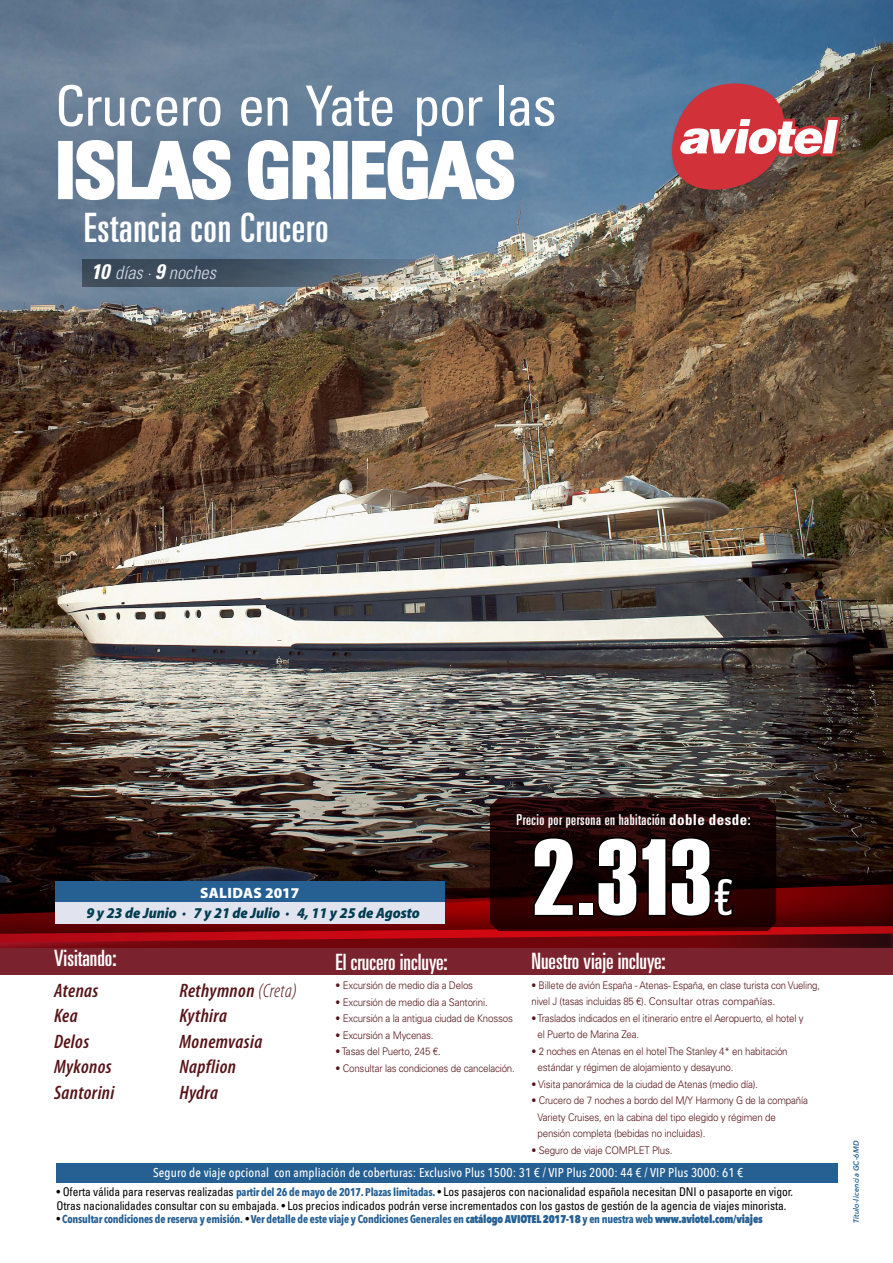
<style>
.page{position:relative;width:893px;height:1263px;background:#fff}
.page>*{position:absolute;margin:0;border:0;box-sizing:border-box;transform-origin:0 0}
.t1{font:108px "Haettenschweiler";color:#fff}
.t2{font:700 condensed 76.5px "Univers LT Std";letter-spacing:-.03em;color:#fff}
.t3{font:condensed 55.5px "Univers LT Std";letter-spacing:-.03em;color:#fff}
.t4{font:ultra-condensed 40.5px "Univers LT Std";letter-spacing:.02em;color:#fff}
.t5{font:ultra-condensed 22.5px "Univers LT Std";color:#fff}
.t6{font:italic 600 condensed 19.5px/25.5px "Myriad Pro";letter-spacing:.02em;color:#571519}
.t7{font:italic 300 condensed 18.3px "Univers LT Std";color:#d7dbe9}
.t8{font:ultra-condensed 15px "Univers LT Std";letter-spacing:.03em;color:#fff}
.t9{font:italic 900 semi-condensed 15px "Myriad Pro";color:#003d51}
.t10{font:900 15px "Myriad Pro";letter-spacing:.02em;color:#fff}
.t11{font:500 12.75px "Avenir Next Condensed";letter-spacing:.01em;color:#fff}
.t12{font:condensed 12px/13.5px "Univers LT Std";letter-spacing:-.01em;color:#000;scale:.96 1}
.t13{font:700 11.25px "Avenir Next Condensed";letter-spacing:-.02em;color:#266093;scale:.96 1}
.t14{font:300 10.5px/16.5px "Univers LT Std";letter-spacing:-.02em;color:#571519;scale:.93 1}
.t15{font:300 10.5px/16.5px "Univers LT Std";letter-spacing:-.02em;color:#571519;scale:.91 1}
.t16{font:italic 600 7.5px "Avenir Next";letter-spacing:.02em;color:#266093}
.s1{font-weight:700;font-size:21px;color:#fff}
.s2{font-weight:700;font-stretch:condensed}
.s3{font-family:"Univers LT Std";font-stretch:ultra-condensed;font-size:49.5px}
.s4{font-weight:300}
.s5{font-family:"Avenir Next Condensed";font-weight:700;font-stretch:normal;font-size:11.25px;color:#266093}
.s6{font-family:"Univers LT Std";font-weight:400;font-stretch:condensed;font-size:12px;color:#000}
.s7{font-weight:800}
</style>
<div class="page">
<div style="left:0;top:0;width:893px;height:914px;background:#000;opacity:.4"></div>
<div style="left:0;top:859px;width:893px;height:76px;background:#000;opacity:.6"></div>
<div style="left:0;top:888px;width:893px;height:82px;background:#000;opacity:.9"></div>
<svg style="left:0;top:877px;width:893px;height:66px;background:#6a0509"></svg>
<div style="left:0;top:948px;width:893px;height:26px;background:#7a232e"></div>
<div style="left:669px;top:82px;width:178px;height:115px;background:#000;opacity:.14"></div>
<svg style="left:664px;top:78px;width:177px;height:118px;background:#a06163"></svg>
<div style="left:57px;top:1163px;width:781px;height:19px;background:#266093"></div>
<svg style="left:490px;top:798px;width:286px;height:133px;background:#1b0303"></svg>
<img style="left:82px;top:259px;width:390px;height:28px">
<div style="left:58px;top:141px;width:15px;height:58px;border:3px solid #fff"></div>
<svg style="left:74px;top:138px;width:158px;height:64px"></svg>
<svg style="left:246px;top:138px;width:88px;height:64px"></svg>
<div style="left:333px;top:141px;width:15px;height:58px;border:3px solid #fff"></div>
<svg style="left:351px;top:138px;width:165px;height:64px"></svg>
<div style="left:55px;top:881px;width:390px;height:21px;background:#266093"></div>
<div style="left:55px;top:902px;width:390px;height:22px;background:#e1e4ef"></div>
<h3 class="t3" style="left:55px;top:71px;width:504px">Crucero en Yate por las</h3>
<h2 class="t2" style="left:55px;top:124px;width:463px">ISLAS GRIEGAS</h2>
<h3 class="t4" style="left:84px;top:205px;width:246px">Estancia con Crucero</h3>
<h3 class="t7" style="left:91px;top:261px;width:126px"><span class="s1">10</span> días · <span class="s1">9</span> noches</h3>
<h3 class="t10" style="left:200px;top:884px;width:101px">SALIDAS 2017</h3>
<h3 class="t9" style="left:86px;top:905px;width:335px">9 y 23 de Junio · 7 y 21 de Julio · 4, 11 y 25 de Agosto</h3>
<h3 class="t8" style="left:516px;top:811px;width:236px">Precio por persona en habitación <span class="s2">doble desde</span>:</h3>
<h1 class="t1" style="left:533px;top:804px;width:201px">2.313<span class="s3">€</span></h1>
<h3 class="t5" style="left:54px;top:946px;width:64px">Visitando:</h3>
<h3 class="t6" style="left:54px;top:978px;width:62px">Atenas<br>Kea<br>Delos<br>Mykonos<br>Santorini</h3>
<h3 class="t6" style="left:179px;top:978px;width:119px">Rethymnon <span class="s4">(Creta)<br></span>Kythira<br>Monemvasia<br>Napflion<br>Hydra</h3>
<h3 class="t5" style="left:531px;top:948px;width:136px">Nuestro viaje incluye:</h3>
<p class="t15" style="left:531px;top:976px;width:319px">• Billete de avión España - Atenas- España, en clase turista con Vueling, nivel J (tasas incluidas 85 €). Consultar otras compañías.</p>
<p class="t14" style="left:537px;top:1009px;width:288px;text-indent:-6px">• Traslados indicados en el itinerario entre el Aeropuerto, el hotel y el Puerto de Marina Zea.</p>
<p class="t14" style="left:537px;top:1042px;width:270px;text-indent:-6px">• 2 noches en Atenas en el hotel The Stanley 4* en habitación estándar y régimen de alojamiento y desayuno.</p>
<p class="t14" style="left:531px;top:1075px;width:245px">• Visita panorámica de la ciudad de Atenas (medio día).</p>
<p class="t14" style="left:537px;top:1092px;width:292px;text-indent:-6px">• Crucero de 7 noches a bordo del M/Y Harmony G de la compañía<br>Variety Cruises, en la cabina del tipo elegido y régimen de pensión completa (bebidas no incluidas).</p>
<p class="t14" style="left:531px;top:1141px;width:153px">• Seguro de viaje COMPLET Plus.</p>
<p class="t12" style="left:57px;top:1185px;width:769px">• Oferta válida para reservas realizadas <span class="s5">partir del 26 de mayo de 2017. Plazas limitadas.</span> • Los pasajeros con nacionalidad española necesitan DNI o pasaporte en vigor.<br>Otras nacionalidades consultar con su embajada. • Los precios indicados podrán verse incrementados con los gastos de gestión de la agencia de viajes minorista.</p>
<p class="t13" style="left:57px;top:1212px;width:737px"><span class="s6">•</span> Consultar condiciones de reserva y emisión. <span class="s6">•</span> Ver detalle de este viaje y Condiciones Generales en <span class="s7">catálogo AVIOTEL 2017-18</span> y en nuestra web <span class="s7">www.aviotel.com/viajes</span></p>
<h3 class="t5" style="left:336px;top:949px;width:114px">El crucero incluye:</h3>
<p class="t15" style="left:336px;top:977px;width:153px">• Excursión de medio día a Delos</p>
<p class="t15" style="left:336px;top:994px;width:169px">• Excursión de medio día a Santorini.</p>
<p class="t15" style="left:336px;top:1010px;width:196px">• Excursión a la antigua ciudad de Knossos</p>
<p class="t15" style="left:336px;top:1027px;width:109px">• Excursión a Mycenas.</p>
<p class="t14" style="left:336px;top:1043px;width:115px">• Tasas del Puerto, 245 €.</p>
<p class="t14" style="left:336px;top:1060px;width:194px">• Consultar las condiciones de cancelación.</p>
<p class="t11" style="left:153px;top:1164px;width:592px">Seguro de viaje opcional con ampliación de coberturas: Exclusivo Plus 1500: 31 € / VIP Plus 2000: 44 € / VIP Plus 3000: 61 €</p>
<p class="t16" style="left:852px;top:1223px;width:85px;rotate:-90deg">Título-licencia GC-6MD</p>
</div>
